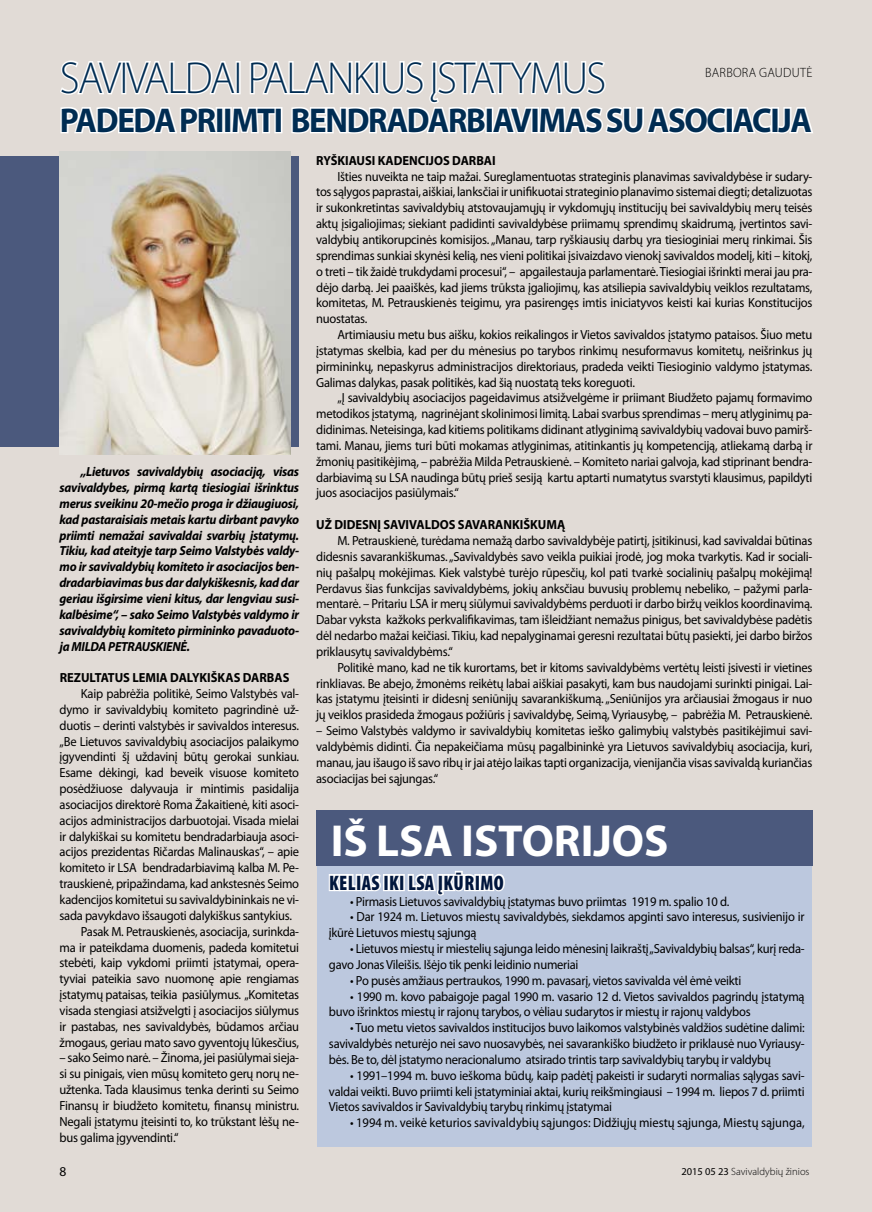
<style>
.page{position:relative;width:872px;height:1212px;background:#e1dbd6}
.page>*{position:absolute;margin:0;border:0;box-sizing:border-box;transform-origin:0 0}
.t1{font:300 45px "Myriad Pro";letter-spacing:-.04em;color:#002c52;scale:.95 1}
.t2{font:700 45px "Myriad Pro";color:#fff}
.t3{font:700 34.5px "Myriad Pro";letter-spacing:-.04em;color:#002c52;scale:.95 1}
.t4{font:900 condensed 21px "Myriad Pro";letter-spacing:.02em;color:#00163d;scale:.95 1}
.t5{font:300 13.5px "Myriad Pro";letter-spacing:.02em;color:#000;scale:.95 1}
.t6{font:13.2px/15.9px "Myriad Pro";letter-spacing:-.02em;color:#000;text-align:justify;scale:.95 1}
.t7{font:italic 700 13.2px/15.9px "Myriad Pro";letter-spacing:-.02em;color:#000;text-align:justify;scale:.95 1}
.t8{font:700 13.2px "Myriad Pro";color:#000;scale:.95 1}
.t9{font:13.2px "Myriad Pro";color:#000;scale:.95 1}
.t10{font:300 10.5px "Myriad Pro";color:#000}
.s1{font-weight:400}
</style>
<div class="page">
<div style="left:317px;top:861px;width:494px;height:286px;background:#bcc8de"></div>
<div style="left:316px;top:811px;width:496px;height:55px;background:#4b597d"></div>
<div style="left:0;top:156px;width:299px;height:290px;background:#4b597d"></div>
<svg style="left:60px;top:60px;width:753px;height:74px"></svg>
<img style="left:60px;top:151px;width:231px;height:303px">
<svg style="left:327px;top:810px;width:179px;height:86px"></svg>
<h1 class="t1" style="left:60px;top:51px;width:576px">SAVIVALDAI PALANKIUS ĮSTATYMUS</h1>
<h2 class="t3" style="left:60px;top:98px;width:793px">PADEDA PRIIMTI BENDRADARBIAVIMAS SU ASOCIACIJA</h2>
<p class="t5" style="left:705px;top:64px;width:114px">BARBORA GAUDUTĖ</p>
<p class="t7" style="left:60px;top:463px;width:254px;text-indent:21px">„Lietuvos savivaldybių asociaciją, visas savivaldybes, pirmą kartą tiesiogiai išrinktus merus sveikinu 20-mečio proga ir džiaugiuosi, kad pastaraisiais metais kartu dirbant pavyko priimti nemažai savivaldai svarbių įstatymų.<br>Tikiu, kad ateityje tarp Seimo Valstybės valdy&shy;mo ir savivaldybių komiteto ir asociacijos ben&shy;dradarbiavimas bus dar dalykiškesnis, kad dar geriau išgirsime vieni kitus, dar lengviau susi&shy;kalbėsime“, – sako Seimo Valstybės valdymo ir savivaldybių komiteto pirmininko pavaduoto&shy;ja MILDA PETRAUSKIENĖ.</p>
<p class="t8" style="left:60px;top:669px;width:243px">REZULTATUS LEMIA DALYKIŠKAS DARBAS</p>
<p class="t6" style="left:81px;top:685px;width:231px">Kaip pabrėžia politikė, Seimo Valstybės val-</p>
<p class="t6" style="left:60px;top:701px;width:254px">dymo ir savivaldybių komiteto pagrindinė už-</p>
<p class="t6" style="left:60px;top:717px;width:254px">duotis – derinti valstybės ir savivaldos interesus.</p>
<p class="t6" style="left:60px;top:733px;width:254px">„Be Lietuvos savivaldybių asociacijos palaikymo</p>
<p class="t6" style="left:60px;top:749px;width:254px">įgyvendinti šį uždavinį būtų gerokai sunkiau.</p>
<p class="t6" style="left:60px;top:765px;width:254px">Esame dėkingi, kad beveik visuose komiteto</p>
<p class="t6" style="left:60px;top:780px;width:254px">posėdžiuose dalyvauja ir mintimis pasidalija</p>
<p class="t6" style="left:60px;top:796px;width:254px">asociacijos direktorė Roma Žakaitienė, kiti asoci-</p>
<p class="t6" style="left:60px;top:812px;width:254px">acijos administracijos darbuotojai. Visada mielai</p>
<p class="t6" style="left:60px;top:828px;width:254px">ir dalykiškai su komitetu bendradarbiauja asoci-</p>
<p class="t6" style="left:60px;top:844px;width:254px">acijos prezidentas Ričardas Malinauskas“, – apie</p>
<p class="t6" style="left:60px;top:860px;width:254px">komiteto ir LSA bendradarbiavimą kalba M. Pe-</p>
<p class="t6" style="left:60px;top:875px;width:254px">trauskienė, pripažindama, kad ankstesnės Seimo</p>
<p class="t6" style="left:60px;top:891px;width:254px">kadencijos komitetui su savivaldybininkais ne vi-</p>
<p class="t6" style="left:60px;top:907px;width:246px">sada pavykdavo išsaugoti dalykiškus santykius.</p>
<p class="t6" style="left:81px;top:923px;width:231px">Pasak M. Petrauskienės, asociacija, surinkda-</p>
<p class="t6" style="left:60px;top:939px;width:254px">ma ir pateikdama duomenis, padeda komitetui</p>
<p class="t6" style="left:60px;top:955px;width:254px">stebėti, kaip vykdomi priimti įstatymai, opera-</p>
<p class="t6" style="left:60px;top:970px;width:254px">tyviai pateikia savo nuomonę apie rengiamas</p>
<p class="t6" style="left:60px;top:986px;width:254px">įstatymų pataisas, teikia pasiūlymus. „Komitetas</p>
<p class="t6" style="left:60px;top:1002px;width:254px">visada stengiasi atsižvelgti į asociacijos siūlymus</p>
<p class="t6" style="left:60px;top:1018px;width:254px">ir pastabas, nes savivaldybės, būdamos arčiau</p>
<p class="t6" style="left:60px;top:1034px;width:254px">žmogaus, geriau mato savo gyventojų lūkesčius,</p>
<p class="t6" style="left:60px;top:1050px;width:254px">– sako Seimo narė. – Žinoma, jei pasiūlymai sieja&shy;si su pinigais, vien mūsų komiteto gerų norų ne&shy;užtenka. Tada klausimus tenka derinti su Seimo Finansų ir biudžeto komitetu, finansų ministru.<br>Negali įstatymu įteisinti to, ko trūkstant lėšų ne&shy;bus galima įgyvendinti.“</p>
<p class="t8" style="left:316px;top:152px;width:190px">RYŠKIAUSI KADENCIJOS DARBAI</p>
<p class="t6" style="left:316px;top:168px;width:524px;text-indent:21px">Išties nuveikta ne taip mažai. Sureglamentuotas strateginis planavimas savivaldybėse ir sudary&shy;tos sąlygos paprastai, aiškiai, lanksčiai ir unifikuotai strateginio planavimo sistemai diegti; detalizuotas ir sukonkretintas savivaldybių atstovaujamųjų ir vykdomųjų institucijų bei savivaldybių merų teisės aktų įsigaliojimas; siekiant padidinti savivaldybėse priimamų sprendimų skaidrumą, įvertintos savi&shy;valdybių antikorupcinės komisijos. „Manau, tarp ryškiausių darbų yra tiesioginiai merų rinkimai. Šis sprendimas sunkiai skynėsi kelią, nes vieni politikai įsivaizdavo vienokį savivaldos modelį, kiti – kitokį, o treti – tik žaidė trukdydami procesui“, – apgailestauja parlamentarė. Tiesiogiai išrinkti merai jau pra&shy;dėjo darbą. Jei paaiškės, kad jiems trūksta įgaliojimų, kas atsiliepia savivaldybių veiklos rezultatams, komitetas, M. Petrauskienės teigimu, yra pasirengęs imtis iniciatyvos keisti kai kurias Konstitucijos nuostatas.</p>
<p class="t6" style="left:316px;top:326px;width:524px;text-indent:21px">Artimiausiu metu bus aišku, kokios reikalingos ir Vietos savivaldos įstatymo pataisos. Šiuo metu įstatymas skelbia, kad per du mėnesius po tarybos rinkimų nesuformavus komitetų, neišrinkus jų pirmininkų, nepaskyrus administracijos direktoriaus, pradeda veikti Tiesioginio valdymo įstatymas.<br>Galimas dalykas, pasak politikės, kad šią nuostatą teks koreguoti.</p>
<p class="t6" style="left:316px;top:390px;width:524px;text-indent:21px">„Į savivaldybių asociacijos pageidavimus atsižvelgėme ir priimant Biudžeto pajamų formavimo metodikos įstatymą, nagrinėjant skolinimosi limitą. Labai svarbus sprendimas – merų atlyginimų pa&shy;didinimas. Neteisinga, kad kitiems politikams didinant atlyginimą savivaldybių vadovai buvo pamirš&shy;tami. Manau, jiems turi būti mokamas atlyginimas, atitinkantis jų kompetenciją, atliekamą darbą ir žmonių pasitikėjimą, – pabrėžia Milda Petrauskienė. – Komiteto nariai galvoja, kad stiprinant bendra&shy;darbiavimą su LSA naudinga būtų prieš sesiją kartu aptarti numatytus svarstyti klausimus, papildyti juos asociacijos pasiūlymais.“</p>
<p class="t8" style="left:316px;top:516px;width:263px">UŽ DIDESNĮ SAVIVALDOS SAVARANKIŠKUMĄ</p>
<p class="t6" style="left:316px;top:532px;width:524px;text-indent:21px">M. Petrauskienė, turėdama nemažą darbo savivaldybėje patirtį, įsitikinusi, kad savivaldai būtinas didesnis savarankiškumas. „Savivaldybės savo veikla puikiai įrodė, jog moka tvarkytis. Kad ir sociali&shy;nių pašalpų mokėjimas. Kiek valstybė turėjo rūpesčių, kol pati tvarkė socialinių pašalpų mokėjimą!<br>Perdavus šias funkcijas savivaldybėms, jokių anksčiau buvusių problemų nebeliko, – pažymi parla&shy;mentarė. – Pritariu LSA ir merų siūlymui savivaldybėms perduoti ir darbo biržų veiklos koordinavimą.<br>Dabar vyksta kažkoks perkvalifikavimas, tam išleidžiant nemažus pinigus, bet savivaldybėse padėtis dėl nedarbo mažai keičiasi. Tikiu, kad nepalyginamai geresni rezultatai būtų pasiekti, jei darbo biržos priklausytų savivaldybėms.“</p>
<p class="t6" style="left:316px;top:659px;width:524px;text-indent:21px">Politikė mano, kad ne tik kurortams, bet ir kitoms savivaldybėms vertėtų leisti įsivesti ir vietines rinkliavas. Be abejo, žmonėms reikėtų labai aiškiai pasakyti, kam bus naudojami surinkti pinigai. Lai&shy;kas įstatymu įteisinti ir didesnį seniūnijų savarankiškumą. „Seniūnijos yra arčiausiai žmogaus ir nuo jų veiklos prasideda žmogaus požiūris į savivaldybę, Seimą, Vyriausybę, – pabrėžia M. Petrauskienė.</p>
<p class="t6" style="left:316px;top:722px;width:524px">– Seimo Valstybės valdymo ir savivaldybių komitetas ieško galimybių valstybės pasitikėjimui savi&shy;valdybėmis didinti. Čia nepakeičiama mūsų pagalbininkė yra Lietuvos savivaldybių asociacija, kuri, manau, jau išaugo iš savo ribų ir jai atėjo laikas tapti organizacija, vienijančia visas savivaldą kuriančias asociacijas bei sąjungas.“</p>
<h1 class="t2" style="left:331px;top:811px;width:71px">IŠ LSA</h1>
<h1 class="t2" style="left:461px;top:811px;width:23px">ISTORI</h1>
<h1 class="t2" style="left:593px;top:811px;width:47px">JOS</h1>
<h3 class="t4" style="left:329px;top:869px;width:185px">KELIAS IKI LSA ĮKŪRIMO</h3>
<p class="t6" style="left:350px;top:893px;width:401px">• Pirmasis Lietuvos savivaldybių įstatymas buvo priimtas 1919 m. spalio 10 d.</p>
<p class="t6" style="left:329px;top:909px;width:502px;text-indent:21px">• Dar 1924 m. Lietuvos miestų savivaldybės, siekdamos apginti savo interesus, susivienijo ir įkūrė Lietuvos miestų sąjungą</p>
<p class="t6" style="left:329px;top:940px;width:502px;text-indent:21px">• Lietuvos miestų ir miestelių sąjunga leido mėnesinį laikraštį „Savivaldybių balsas“, kurį reda&shy;gavo Jonas Vileišis. Išėjo tik penki leidinio numeriai</p>
<p class="t6" style="left:350px;top:972px;width:413px">• Po pusės amžiaus pertraukos, 1990 m. pavasarį, vietos savivalda vėl ėmė veikti</p>
<p class="t6" style="left:329px;top:988px;width:502px;text-indent:21px">• 1990 m. kovo pabaigoje pagal 1990 m. vasario 12 d. Vietos savivaldos pagrindų įstatymą buvo išrinktos miestų ir rajonų tarybos, o vėliau sudarytos ir miestų ir rajonų valdybos</p>
<p class="t6" style="left:329px;top:1020px;width:502px;text-indent:21px">• Tuo metu vietos savivaldos institucijos buvo laikomos valstybinės valdžios sudėtine dalimi: savivaldybės neturėjo nei savo nuosavybės, nei savarankiško biudžeto ir priklausė nuo Vyriausy&shy;bės. Be to, dėl įstatymo neracionalumo atsirado trintis tarp savivaldybių tarybų ir valdybų</p>
<p class="t6" style="left:329px;top:1067px;width:502px;text-indent:21px">• 1991–1994 m. buvo ieškoma būdų, kaip padėtį pakeisti ir sudaryti normalias sąlygas savi&shy;valdai veikti. Buvo priimti keli įstatyminiai aktai, kurių reikšmingiausi – 1994 m. liepos 7 d. priimti Vietos savivaldos ir Savivaldybių tarybų rinkimų įstatymai</p>
<p class="t9" style="left:350px;top:1115px;width:480px">• 1994 m. veikė keturios savivaldybių sąjungos: Didžiųjų miestų sąjunga, Miestų sąjunga,</p>
<p class="t10" style="left:681px;top:1165px;width:129px"><span class="s1">2015 05 23</span> SAVIVALDYBIŲ ŽINIOS</p>
</div>
